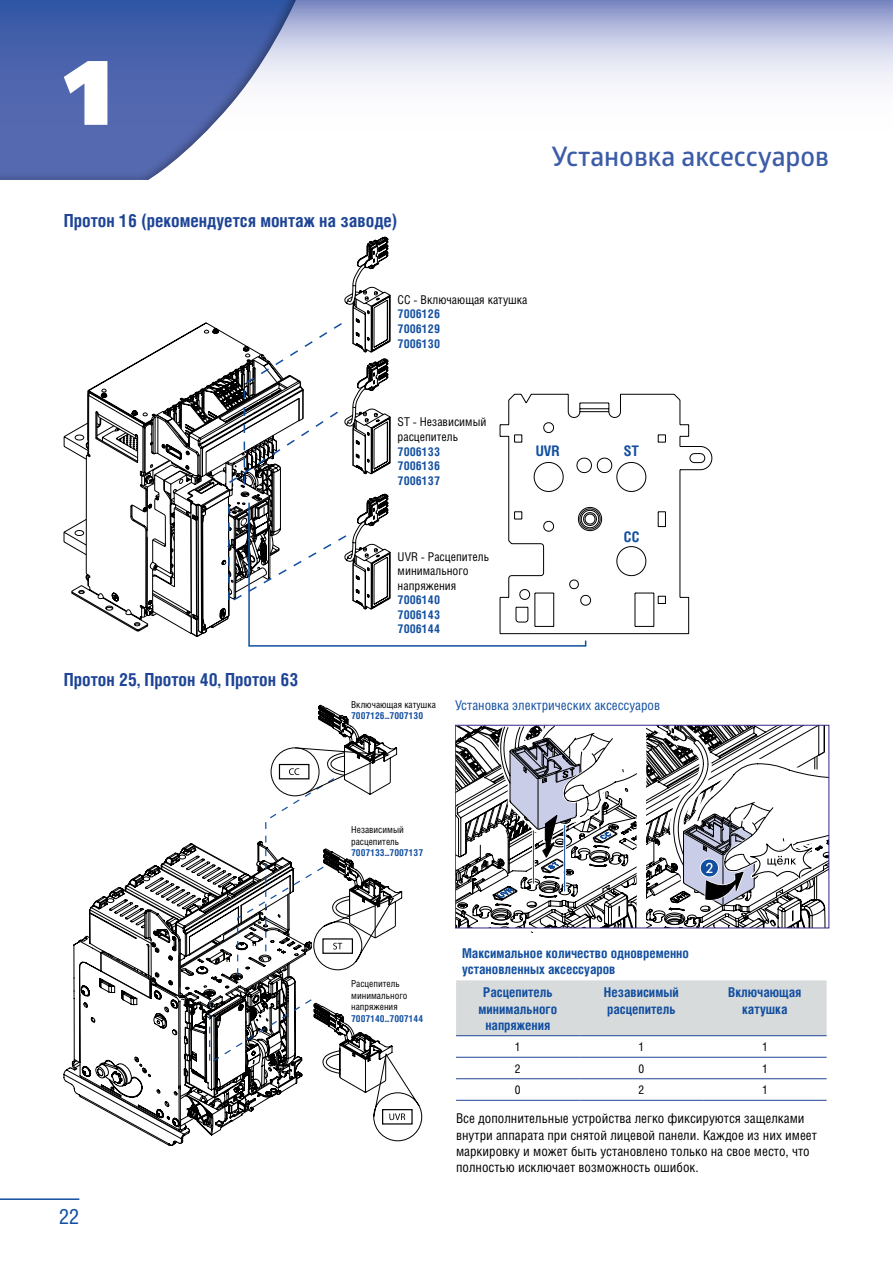
<style>
.page{position:relative;width:893px;height:1263px;background:#fff}
.page>*{position:absolute;margin:0;border:0;box-sizing:border-box;transform-origin:0 0}
.t1{font:600 27px "Glober";color:#3c5ca8}
.t2{font:21px "Helios Cond";color:#124fa0}
.t3{font:700 18px "Helios Cond";color:#1e4496}
.t4{font:700 14.55px "Helios Cond";color:#124fa0}
.t5{font:13.5px/16.2px "Helios Cond";color:#000}
.t6{font:700 13.5px/16.2px "Helios Cond";color:#124fa0}
.t7{font:13.5px "Helios Cond";color:#124fa0}
.t8{font:12.15px/14.5px "Helios Cond";color:#000}
.t9{font:700 12.15px/14.5px "Helios Cond";color:#124fa0;text-align:justify}
.t10{font:12px "Helios Cond";color:#000}
.t11{font:9.6px/11.6px "Helios Cond";color:#000}
.t12{font:700 9.6px "Helios Cond";color:#124fa0}
</style>
<div class="page">
<svg style="left:308px;top:0;width:585px;height:84px;background:#c4c9e4"></svg>
<div style="left:0;top:0;width:308px;height:183px;background:#000;opacity:.37"></div>
<hr style="left:0;top:1198px;width:79px;height:2px;background:#124fa0">
<svg style="left:64px;top:61px;width:43px;height:64px"></svg>
<svg style="left:646px;top:727px;width:181px;height:199px"></svg>
<svg style="left:455px;top:725px;width:182px;height:208px"></svg>
<div style="left:456px;top:980px;width:371px;height:55px;background:#d8dbdc"></div>
<hr style="left:456px;top:1035px;width:124px;height:1px;background:#1e4496">
<hr style="left:580px;top:1035px;width:123px;height:1px;background:#1e4496">
<hr style="left:703px;top:1035px;width:124px;height:1px;background:#1e4496">
<hr style="left:456px;top:1057px;width:124px;height:1px;background:#1e4496">
<hr style="left:580px;top:1057px;width:123px;height:1px;background:#1e4496">
<hr style="left:703px;top:1057px;width:124px;height:1px;background:#1e4496">
<hr style="left:456px;top:1078px;width:124px;height:1px;background:#1e4496">
<hr style="left:580px;top:1078px;width:123px;height:1px;background:#1e4496">
<hr style="left:703px;top:1078px;width:124px;height:1px;background:#1e4496">
<hr style="left:456px;top:1100px;width:124px;height:1px;background:#1e4496">
<hr style="left:580px;top:1100px;width:123px;height:1px;background:#1e4496">
<hr style="left:703px;top:1100px;width:124px;height:1px;background:#1e4496">
<svg style="left:64px;top:705px;width:358px;height:441px"></svg>
<svg style="left:71px;top:237px;width:320px;height:400px"></svg>
<svg style="left:499px;top:393px;width:213px;height:241px"></svg>
<svg style="left:248px;top:501px;width:339px;height:146px"></svg>
<h3 class="t3" style="left:64px;top:209px;width:335px">Протон 16 (рекомендуется монтаж на заводе)</h3>
<h1 class="t1" style="left:551px;top:137px;width:279px">Установка аксессуаров</h1>
<p class="t8" style="left:398px;top:292px;width:131px">СС - Включающая катушка</p>
<p class="t9" style="left:398px;top:307px;width:44px">7006126<br>7006129<br>7006130</p>
<h3 class="t3" style="left:64px;top:668px;width:236px">Протон 25, Протон 40, Протон 63</h3>
<p class="t8" style="left:398px;top:415px;width:90px">ST - Независимый расцепитель</p>
<p class="t9" style="left:398px;top:444px;width:44px">7006133<br>7006136<br>7006137</p>
<p class="t8" style="left:398px;top:549px;width:93px">UVR - Расцепитель минимального напряжения</p>
<p class="t9" style="left:398px;top:592px;width:44px">7006140<br>7006143<br>7006144</p>
<p class="t4" style="left:536px;top:440px;width:25px">UVR</p>
<p class="t4" style="left:624px;top:440px;width:17px">ST</p>
<p class="t4" style="left:624px;top:527px;width:17px">CC</p>
<h2 class="t2" style="left:59px;top:1204px;width:22px">22</h2>
<p class="t11" style="left:351px;top:698px;width:86px">Включающая катушка</p>
<p class="t12" style="left:351px;top:709px;width:73px">7007126...7007130</p>
<p class="t7" style="left:455px;top:697px;width:207px">Установка электрических аксессуаров</p>
<p class="t11" style="left:351px;top:824px;width:54px">Независимый расцепитель</p>
<p class="t12" style="left:351px;top:846px;width:73px">7007133...7007137</p>
<p class="t11" style="left:351px;top:978px;width:58px">Расцепитель минимального напряжения</p>
<p class="t12" style="left:351px;top:1012px;width:73px">7007140...7007144</p>
<p class="t6" style="left:462px;top:945px;width:228px">Максимальное количество одновременно установленных аксессуаров</p>
<p class="t6" style="left:478px;top:984px;width:80px;text-align:center">Расцепитель минимального напряжения</p>
<p class="t6" style="left:604px;top:984px;width:76px">Независимый расцепитель</p>
<p class="t6" style="left:728px;top:984px;width:75px;text-align:center">Включающая катушка</p>
<p class="t10" style="left:515px;top:1040px;width:7px">1</p>
<p class="t10" style="left:638px;top:1040px;width:7px">1</p>
<p class="t10" style="left:762px;top:1040px;width:7px">1</p>
<p class="t10" style="left:515px;top:1061px;width:7px">2</p>
<p class="t10" style="left:638px;top:1061px;width:7px">0</p>
<p class="t10" style="left:762px;top:1061px;width:7px">1</p>
<p class="t10" style="left:515px;top:1083px;width:7px">0</p>
<p class="t10" style="left:638px;top:1083px;width:7px">2</p>
<p class="t10" style="left:762px;top:1083px;width:7px">1</p>
<p class="t5" style="left:456px;top:1110px;width:362px">Все дополнительные устройства легко фиксируются защелками внутри аппарата при снятой лицевой панели. Каждое из них имеет маркировку и может быть установлено только на свое место, что полностью исключает возможность ошибок.</p>
</div>
